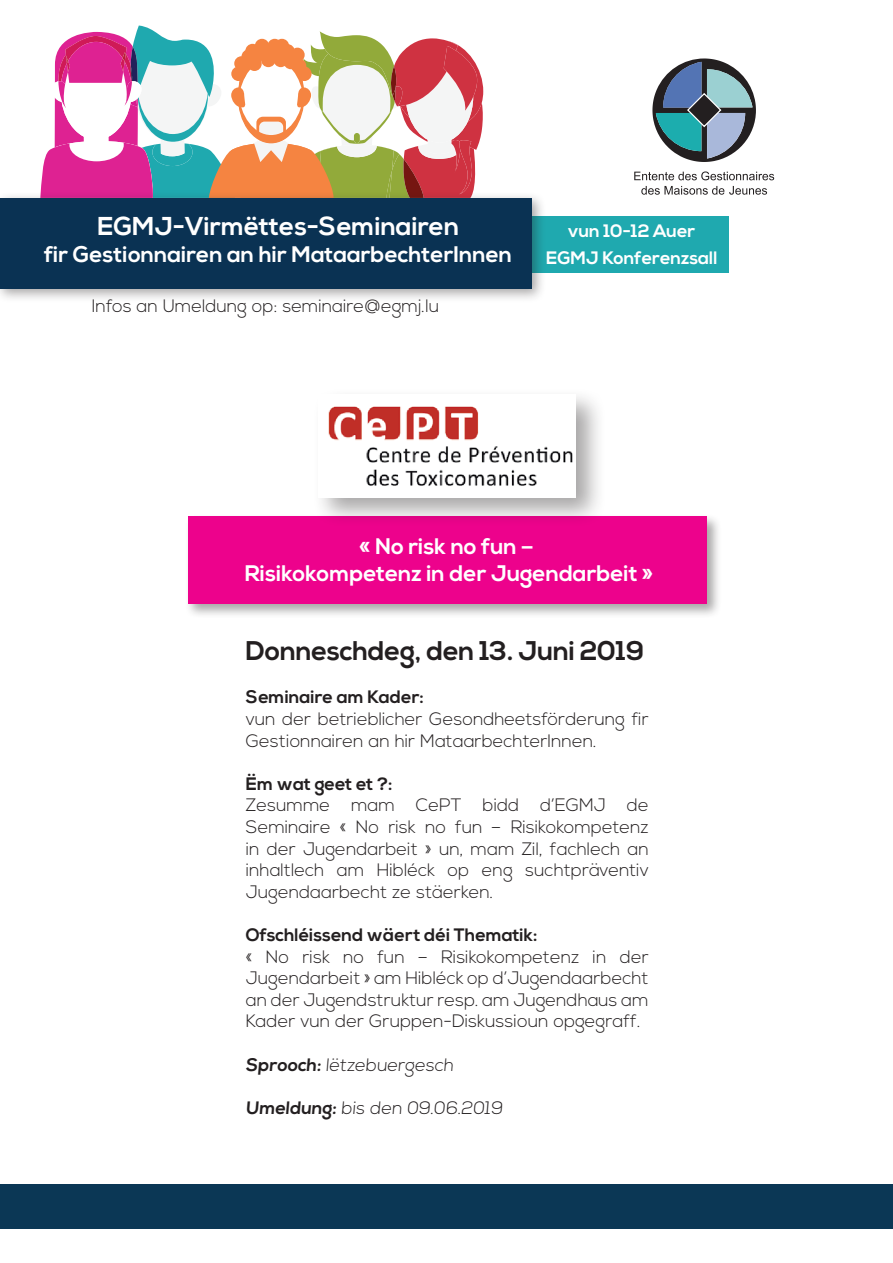
<style>
.page{position:relative;width:893px;height:1263px;background:#fff}
.page>*{position:absolute;margin:0;border:0;box-sizing:border-box;transform-origin:0 0}
.t1{font:700 27px "Nexa";letter-spacing:-.01em;color:#231f20}
.t2{font:700 25.8px "Nexa";color:#fff}
.t3{font:700 22.5px/27px "Nexa";color:#fff;text-align:center}
.t4{font:300 18px/21.6px "Nexa";color:#231f20;text-align:justify}
.t5{font:700 18px "Nexa";color:#231f20}
.t6{font:700 18px/26.7px "Nexa";color:#fff;text-align:center}
.s1{font-weight:700}
</style>
<div class="page">
<div style="left:511px;top:216px;width:217px;height:57px;background:#1fa9af"></div>
<svg style="left:40px;top:26px;width:444px;height:166px"></svg>
<div style="left:0;top:192px;width:546px;height:111px;background:#231f20;opacity:.4"></div>
<div style="left:0;top:198px;width:531px;height:90px;background:#0a3253"></div>
<svg style="left:634px;top:171px;width:140px;height:9px"></svg>
<svg style="left:641px;top:186px;width:126px;height:9px"></svg>
<svg style="left:652px;top:58px;width:104px;height:104px"></svg>
<div style="left:0;top:1184px;width:893px;height:44px;background:#0b3755"></div>
<div style="left:185px;top:514px;width:536px;height:105px;background:#231f20;opacity:.4"></div>
<div style="left:188px;top:517px;width:518px;height:87px;background:#ed028c"></div>
<div style="left:312px;top:388px;width:295px;height:140px;background:#231f20;opacity:.4"></div>
<img style="left:319px;top:395px;width:257px;height:102px">
<h2 class="t2" style="left:97px;top:212px;width:363px">EGMJ-Virmëttes-Seminairen</h2>
<p class="t3" style="left:44px;top:242px;width:469px">fir Gestionnairen an hir MataarbechterInnen</p>
<p class="t4" style="left:92px;top:296px;width:349px">Infos an Umeldung op: seminaire@egmj.lu</p>
<p class="t6" style="left:546px;top:218px;width:173px">vun 10-12 Auer<br>EGMJ Konferenzsall</p>
<p class="t3" style="left:245px;top:533px;width:409px">« No risk no fun –<br>Risikokompetenz in der Jugendarbeit »</p>
<h1 class="t1" style="left:246px;top:635px;width:400px">Donneschdeg, den 13. Juni 2019</h1>
<p class="t5" style="left:246px;top:687px;width:179px">Seminaire am Kader:</p>
<p class="t4" style="left:246px;top:709px;width:404px">vun der betrieblicher Gesondheetsförderung fir<br>Gestionnairen an hir MataarbechterInnen.</p>
<p class="t5" style="left:246px;top:773px;width:148px">Ëm wat geet et ?:</p>
<p class="t4" style="left:246px;top:795px;width:404px">Zesumme mam CePT bidd d’EGMJ de Seminaire « No risk no fun – Risikokompetenz in der Jugendarbeit » un, mam Zil, fachlech an inhaltlech am Hibléck op eng suchtpräventiv Jugendaarbecht ze stäerken.</p>
<p class="t5" style="left:246px;top:924px;width:293px">Ofschléissend wäert déi Thematik:</p>
<p class="t4" style="left:246px;top:946px;width:404px">« No risk no fun – Risikokompetenz in der Jugendarbeit » am Hibléck op d’Jugendaarbecht an der Jugendstruktur resp. am Jugendhaus am Kader vun der Gruppen-Diskussioun opgegraff.</p>
<p class="t4" style="left:246px;top:1054px;width:211px"><span class="s1">Sprooch:</span> lëtzebuergesch</p>
<p class="t4" style="left:246px;top:1097px;width:260px"><span class="s1">Umeldung:</span> bis den 09.06.2019</p>
</div>
